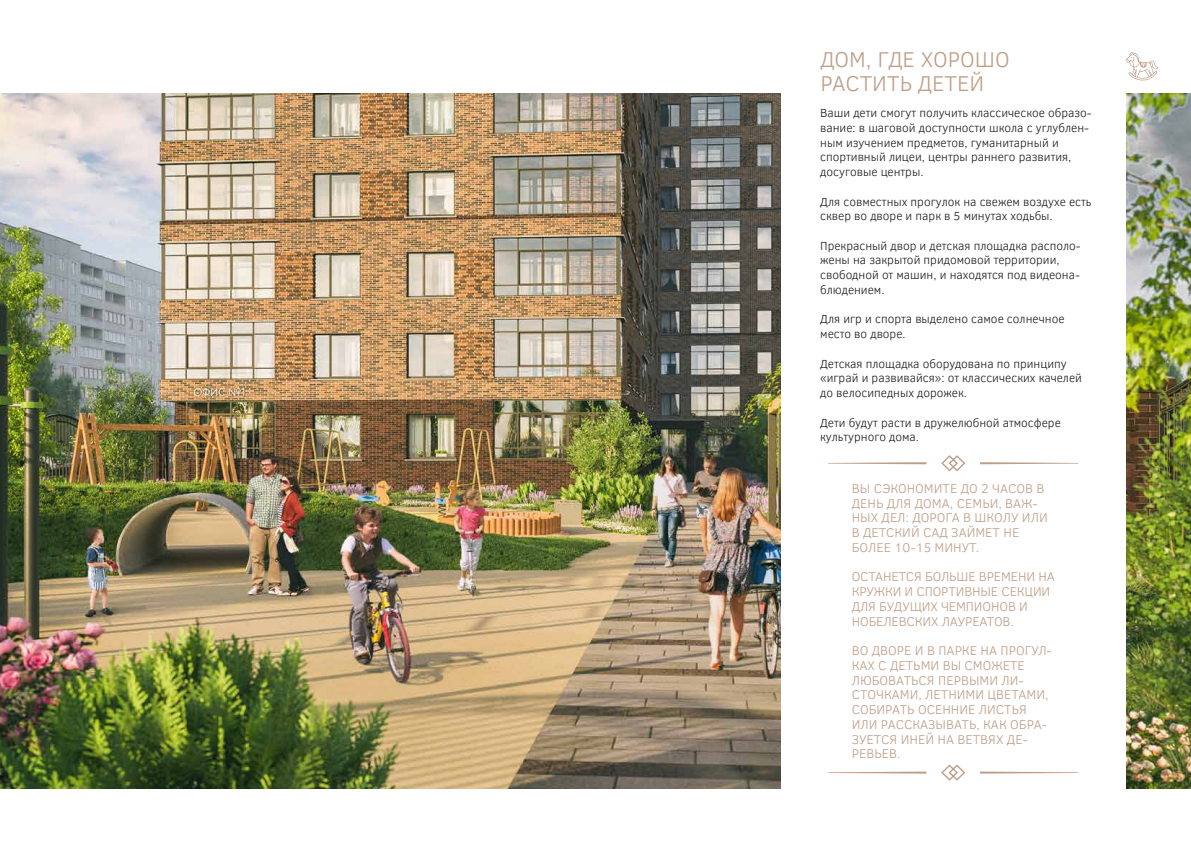
<style>
.page{position:relative;width:1191px;height:842px;background:#fff}
.page>*{position:absolute;margin:0;border:0;box-sizing:border-box;transform-origin:0 0}
.t1{font:300 22px/24px "Clear Sans";color:#bf9e87}
.t2{font:300 13px/14.7px "Clear Sans";color:#bf9e87}
.t3{font:300 12px/14.7px "Clear Sans";color:#1d1d1b}
</style>
<div class="page">
<img style="left:0;top:94px;width:1191px;height:694px">
<div style="left:781px;top:90px;width:344px;height:706px;background:#fff"></div>
<svg style="left:941px;top:764px;width:24px;height:17px"></svg>
<svg style="left:980px;top:771px;width:98px;height:3px"></svg>
<svg style="left:828px;top:771px;width:98px;height:3px"></svg>
<svg style="left:941px;top:455px;width:24px;height:16px"></svg>
<svg style="left:980px;top:462px;width:98px;height:2px"></svg>
<svg style="left:828px;top:462px;width:98px;height:2px"></svg>
<svg style="left:1126px;top:52px;width:32px;height:29px"></svg>
<h1 class="t1" style="left:820px;top:47px;width:191px">ДОМ, ГДЕ ХОРОШО<br>РАСТИТЬ ДЕТЕЙ</h1>
<p class="t3" style="left:820px;top:106px;width:273px">Ваши дети смогут получить классическое образо&shy;вание: в шаговой доступности школа с углублен&shy;ным изучением предметов, гуманитарный и спортивный лицеи, центры раннего развития, досуговые центры.</p>
<p class="t3" style="left:820px;top:194px;width:273px">Для совместных прогулок на свежем воздухе есть сквер во дворе и парк в 5 минутах ходьбы.</p>
<p class="t3" style="left:820px;top:238px;width:262px">Прекрасный двор и детская площадка располо&shy;жены на закрытой придомовой территории, свободной от машин, и находятся под видеона&shy;блюдением.</p>
<p class="t3" style="left:820px;top:312px;width:246px">Для игр и спорта выделено самое солнечное место во дворе.</p>
<p class="t3" style="left:820px;top:356px;width:263px">Детская площадка оборудована по принципу «играй и развивайся»: от классических качелей до велосипедных дорожек.</p>
<p class="t3" style="left:820px;top:415px;width:242px">Дети будут расти в дружелюбной атмосфере культурного дома.</p>
<p class="t2" style="left:851px;top:481px;width:197px">ВЫ СЭКОНОМИТЕ ДО 2 ЧАСОВ В<br>ДЕНЬ ДЛЯ ДОМА, СЕМЬИ, ВАЖ-<br>НЫХ ДЕЛ: ДОРОГА В ШКОЛУ ИЛИ<br>В ДЕТСКИЙ САД ЗАЙМЕТ НЕ<br>БОЛЕЕ 10-15 МИНУТ.</p>
<p class="t2" style="left:851px;top:570px;width:204px">ОСТАНЕТСЯ БОЛЬШЕ ВРЕМЕНИ НА<br>КРУЖКИ И СПОРТИВНЫЕ СЕКЦИИ<br>ДЛЯ БУДУЩИХ ЧЕМПИОНОВ И<br>НОБЕЛЕВСКИХ ЛАУРЕАТОВ.</p>
<p class="t2" style="left:851px;top:643px;width:202px">ВО ДВОРЕ И В ПАРКЕ НА ПРОГУЛ-<br>КАХ С ДЕТЬМИ ВЫ СМОЖЕТЕ<br>ЛЮБОВАТЬСЯ ПЕРВЫМИ ЛИ-<br>СТОЧКАМИ, ЛЕТНИМИ ЦВЕТАМИ,<br>СОБИРАТЬ ОСЕННИЕ ЛИСТЬЯ<br>ИЛИ РАССКАЗЫВАТЬ, КАК ОБРА-<br>ЗУЕТСЯ ИНЕЙ НА ВЕТВЯХ ДЕ-<br>РЕВЬЕВ.</p>
</div>
